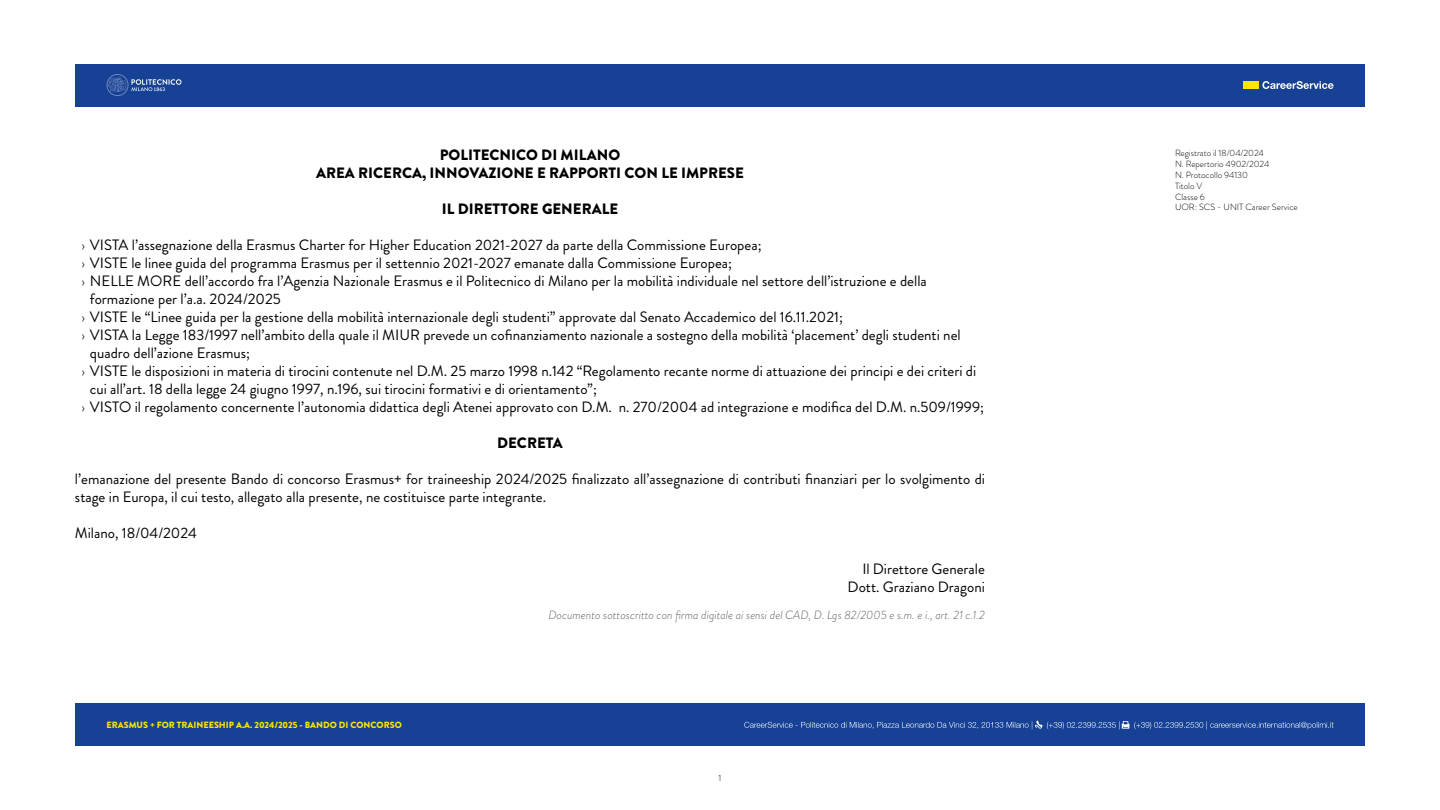
<style>
.page{position:relative;width:1440px;height:810px;background:#fff}
.page>*{position:absolute;margin:0;border:0;box-sizing:border-box;transform-origin:0 0}
.t1{font:15px/18px "Brandon Grotesque";color:#000}
.t2{font:900 15px/18px "Brandon Grotesque";color:#000;text-align:center}
.t3{font:italic 300 12px "Brandon Grotesque";color:#646363}
.t4{font:300 9px/10.8px "Brandon Grotesque";color:#000}
.t5{font:900 9px "Brandon Grotesque";color:#ffe600}
.s1{font-weight:300}
</style>
<div class="page">
<div style="left:75px;top:704px;width:1290px;height:42px;background:#164194"></div>
<div style="left:75px;top:64px;width:1290px;height:42px;background:#164194"></div>
<svg style="left:106px;top:74px;width:76px;height:22px"></svg>
<div style="left:1244px;top:81px;width:15px;height:8px;background:#ffe600"></div>
<svg style="left:1262px;top:81px;width:72px;height:8px"></svg>
<svg style="left:744px;top:720px;width:589px;height:9px"></svg>
<p class="t2" style="left:316px;top:147px;width:429px">POLITECNICO DI MILANO<br>AREA RICERCA, INNOVAZIONE E RAPPORTI CON LE IMPRESE</p>
<p class="t2" style="left:442px;top:201px;width:178px">IL DIRETTORE GENERALE</p>
<p class="t1" style="left:81px;top:237px;width:682px"><span class="s1">›</span> VISTA l’assegnazione della Erasmus Charter for Higher Education 2021-2027 da parte della Commissione Europea;</p>
<p class="t1" style="left:81px;top:255px;width:652px"><span class="s1">›</span> VISTE le linee guida del programma Erasmus per il settennio 2021-2027 emanate dalla Commissione Europea;</p>
<p class="t1" style="left:81px;top:273px;width:847px"><span class="s1">›</span> NELLE MORE dell’accordo fra l’Agenzia Nazionale Erasmus e il Politecnico di Milano per la mobilità individuale nel settore dell’istruzione e della</p>
<p class="t1" style="left:90px;top:291px;width:192px">formazione per l’a.a. 2024/2025</p>
<p class="t1" style="left:81px;top:309px;width:763px"><span class="s1">›</span> VISTE le “Linee guida per la gestione della mobilità internazionale degli studenti” approvate dal Senato Accademico del 16.11.2021;</p>
<p class="t1" style="left:81px;top:327px;width:881px"><span class="s1">›</span> VISTA la Legge 183/1997 nell’ambito della quale il MIUR prevede un cofinanziamento nazionale a sostegno della mobilità ‘placement’ degli studenti nel</p>
<p class="t1" style="left:90px;top:345px;width:162px">quadro dell’azione Erasmus;</p>
<p class="t1" style="left:81px;top:363px;width:896px"><span class="s1">›</span> VISTE le disposizioni in materia di tirocini contenute nel D.M. 25 marzo 1998 n.142 “Regolamento recante norme di attuazione dei principi e dei criteri di</p>
<p class="t1" style="left:90px;top:381px;width:509px">cui all’art. 18 della legge 24 giugno 1997, n.196, sui tirocini formativi e di orientamento”;</p>
<p class="t1" style="left:81px;top:399px;width:904px"><span class="s1">›</span> VISTO il regolamento concernente l’autonomia didattica degli Atenei approvato con D.M. n. 270/2004 ad integrazione e modifica del D.M. n.509/1999;</p>
<p class="t2" style="left:497px;top:435px;width:67px">DECRETA</p>
<p class="t1" style="left:75px;top:471px;width:912px">l’emanazione del presente Bando di concorso Erasmus+ for traineeship 2024/2025 finalizzato all’assegnazione di contributi finanziari per lo svolgimento di stage in Europa, il cui testo, allegato alla presente, ne costituisce parte integrante.</p>
<p class="t1" style="left:75px;top:525px;width:123px">Milano, 18/04/2024</p>
<p class="t1" style="left:848px;top:561px;width:139px;text-align:right">Il Direttore Generale<br>Dott. Graziano Dragoni</p>
<p class="t3" style="left:548px;top:607px;width:438px">Documento sottoscritto con firma digitale ai sensi del CAD, D. Lgs 82/2005 e s.m. e i., art. 21 c.1.2</p>
<p class="t5" style="left:106px;top:719px;width:297px">ERASMUS + FOR TRAINEESHIP A.A. 2024/2025 - BANDO DI CONCORSO</p>
<p class="t4" style="left:719px;top:773px;width:4px">1</p>
<p class="t4" style="left:1175px;top:148px;width:124px">Registrato il 18/04/2024<br>N. Repertorio 4902/2024<br>N. Protocollo 94130<br>Titolo V<br>Classe 6<br>UOR: SCS - UNIT Career Service</p>
</div>
